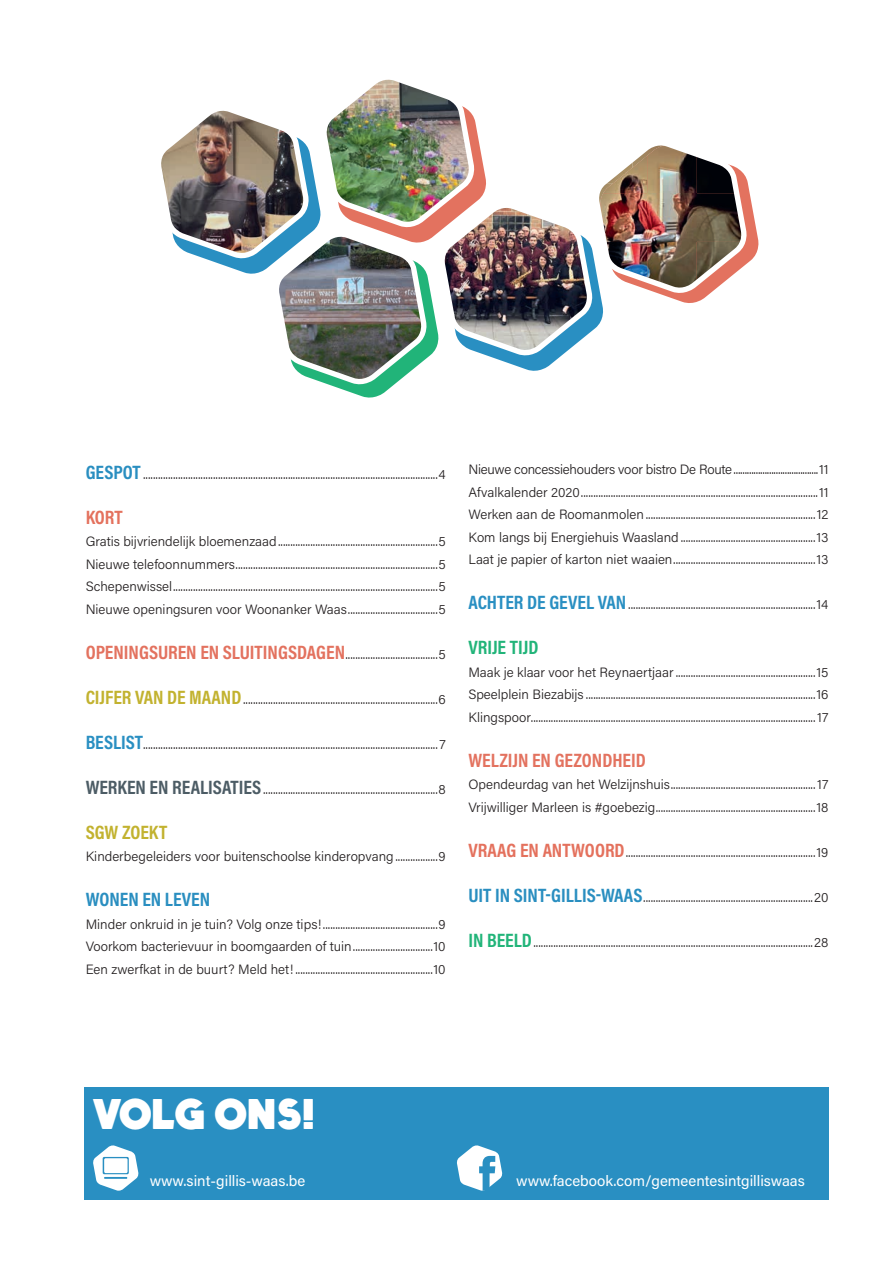
<style>
.page{position:relative;width:893px;height:1263px;background:#fff}
.page>*{position:absolute;margin:0;border:0;box-sizing:border-box;transform-origin:0 0}
.t1{font:45px "Fat Frank";letter-spacing:-.015em;color:#fff}
.t2{font:700 19.5px "Acumin Pro Cond";color:#e3725f}
.t3{font:700 19.5px "Acumin Pro Cond";color:#298ec0}
.t4{font:700 19.5px "Acumin Pro Cond";color:#21b479}
.t5{font:700 19.5px "Acumin Pro Cond";color:#c2b22f}
.t6{font:700 19.5px "Acumin Pro Cond";color:#e4715d}
.t7{font:15px "Acumin Pro";color:#fff}
.t8{font:300 13.5px/22.5px "Acumin Pro";color:#231f20;text-align:justify}
.s1{font-family:"Acumin Pro Cond";font-weight:700;font-size:19.5px;color:#298ec0}
.s2{font-family:"Acumin Pro Cond";font-weight:700;font-size:19.5px;color:#e3725f}
.s3{font-family:"Acumin Pro Cond";font-weight:700;font-size:19.5px;color:#c2b22f}
.s4{font-family:"Acumin Pro Cond";font-weight:700;font-size:19.5px;color:#298fc2}
.s5{font-family:"Acumin Pro Cond";font-weight:700;font-size:19.5px;color:#4c5c65}
.s6{font-family:"Acumin Pro Cond";font-weight:700;font-size:19.5px;color:#e4715d}
.s7{font-family:"Acumin Pro Cond";font-weight:700;font-size:19.5px;color:#21b479}
</style>
<div class="page">
<img style="left:161px;top:79px;width:598px;height:319px">
<div style="left:85px;top:1087px;width:744px;height:112px;background:#298fc2"></div>
<svg style="left:93px;top:1145px;width:46px;height:46px"></svg>
<svg style="left:457px;top:1145px;width:46px;height:46px"></svg>
<p class="t8" style="left:86px;top:462px;width:362px"><span class="s1">GESPOT</span> ......................................................................................................................4</p>
<h2 class="t6" style="left:86px;top:504px;width:39px">KORT</h2>
<p class="t8" style="left:86px;top:530px;width:362px">Gratis bijvriendelijk bloemenzaad ................................................................5<br>Nieuwe telefoonnummers .................................................................................5<br>Schepenwissel ..........................................................................................................5<br>Nieuwe openingsuren voor Woonanker Waas ....................................5</p>
<p class="t8" style="left:86px;top:642px;width:361px"><span class="s2">OPENINGSUREN EN SLUITINGSDAGEN</span> .....................................5</p>
<p class="t8" style="left:86px;top:687px;width:361px"><span class="s3">CIJFER VAN DE MAAND</span> ..............................................................................6</p>
<p class="t8" style="left:86px;top:732px;width:362px"><span class="s4">BESLIST</span> ......................................................................................................................7</p>
<p class="t8" style="left:86px;top:777px;width:362px"><span class="s5">WERKEN EN REALISATIES</span> ......................................................................8</p>
<h2 class="t5" style="left:86px;top:819px;width:83px">SGW ZOEKT</h2>
<p class="t8" style="left:86px;top:845px;width:362px">Kinderbegeleiders voor buitenschoolse kinderopvang .................9</p>
<h2 class="t3" style="left:86px;top:887px;width:126px">WONEN EN LEVEN</h2>
<p class="t8" style="left:86px;top:912px;width:362px">Minder onkruid in je tuin? Volg onze tips! ..............................................9<br>Voorkom bacterievuur in boomgaarden of tuin ................................10<br>Een zwerfkat in de buurt? Meld het! .......................................................10</p>
<p class="t8" style="left:468px;top:458px;width:362px">Nieuwe concessiehouders voor bistro De Route ......................................11<br>Afvalkalender 2020 ...............................................................................................11<br>Werken aan de Roomanmolen ....................................................................12<br>Kom langs bij Energiehuis Waasland ......................................................13<br>Laat je papier of karton niet waaien .........................................................13</p>
<p class="t8" style="left:468px;top:593px;width:361px"><span class="s4">ACHTER DE GEVEL VAN</span> ...........................................................................14</p>
<h2 class="t4" style="left:468px;top:635px;width:71px">VRIJE TIJD</h2>
<p class="t8" style="left:468px;top:660px;width:362px">Maak je klaar voor het Reynaertjaar ........................................................15<br>Speelplein Biezabijs ............................................................................................16<br>Klingspoor ..................................................................................................................17</p>
<h2 class="t2" style="left:468px;top:747px;width:179px">WELZIJN EN GEZONDHEID</h2>
<p class="t8" style="left:468px;top:773px;width:362px">Opendeurdag van het Welzijnshuis ..........................................................17<br>Vrijwilliger Marleen is #goebezig ................................................................18</p>
<p class="t8" style="left:468px;top:840px;width:361px"><span class="s6">VRAAG EN ANTWOORD</span> ............................................................................19</p>
<p class="t8" style="left:468px;top:885px;width:361px"><span class="s1">UIT IN SINT-GILLIS-WAAS</span> ....................................................................20</p>
<p class="t8" style="left:468px;top:930px;width:362px"><span class="s7">IN BEELD</span> ................................................................................................................28</p>
<h1 class="t1" style="left:93px;top:1091px;width:225px">VOLG ONS!</h1>
<p class="t7" style="left:150px;top:1170px;width:157px">www.sint-gillis-waas.be</p>
<p class="t7" style="left:516px;top:1170px;width:290px">www.facebook.com/gemeentesintgilliswaas</p>
</div>
